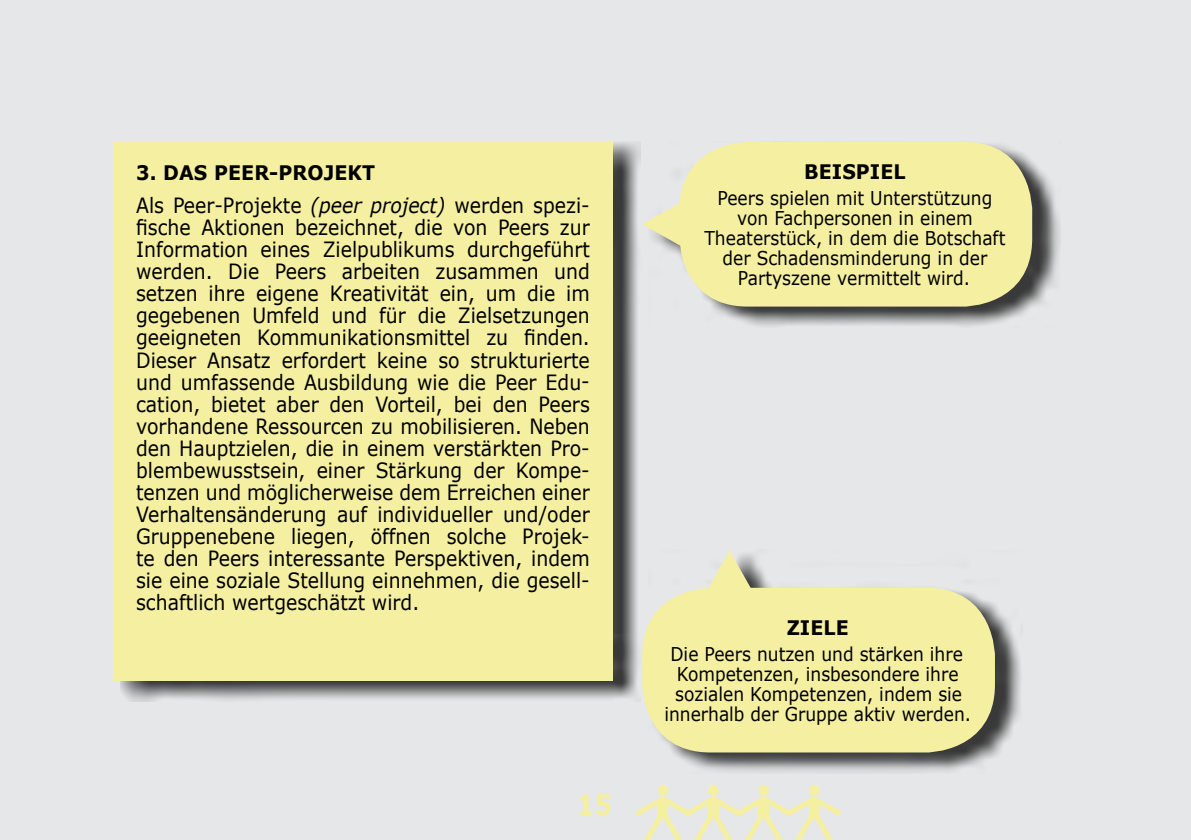
<style>
.page{position:relative;width:1191px;height:840px;background:#fff}
.page>*{position:absolute;margin:0;border:0;box-sizing:border-box;transform-origin:0 0}
.t1{font:700 28px "Verdana";color:#f5efa1;scale:.9 1}
.t2{font:21px/22px "Verdana";color:#000;text-align:justify;scale:.9 1}
.t3{font:700 20px "Verdana";letter-spacing:.005em;color:#000;scale:.95 1}
.t4{font:19px/20px "Verdana";color:#000;text-align:center;scale:.9 1}
.s1{font-style:italic}
</style>
<div class="page">
<div style="left:0;top:0;width:1191px;height:839px;background:#e6e7e8"></div>
<div style="left:657px;top:784px;width:11px;height:11px;background:#f5efa1;border-radius:50%"></div>
<div style="left:708px;top:784px;width:10px;height:11px;background:#f5efa1;border-radius:50%"></div>
<div style="left:758px;top:784px;width:11px;height:11px;background:#f5efa1;border-radius:50%"></div>
<svg style="left:635px;top:795px;width:207px;height:44px"></svg>
<div style="left:809px;top:784px;width:10px;height:11px;background:#f5efa1;border-radius:50%"></div>
<div style="left:120px;top:141px;width:520px;height:560px;background:#000;opacity:.75"></div>
<div style="left:113px;top:142px;width:499px;height:538px;background:#f5efa1"></div>
<div style="left:649px;top:141px;width:412px;height:186px;background:#000;opacity:.75"></div>
<svg style="left:642px;top:202px;width:37px;height:44px"></svg>
<div style="left:679px;top:142px;width:353px;height:164px;background:#f5efa1;border-radius:68px"></div>
<div style="left:649px;top:549px;width:374px;height:224px;background:#000;opacity:.75"></div>
<svg style="left:708px;top:550px;width:43px;height:37px"></svg>
<div style="left:642px;top:587px;width:353px;height:165px;background:#f5efa1;border-radius:68px"></div>
<p class="t3" style="left:136px;top:158px;width:45px">3. DAS</p>
<p class="t3" style="left:214px;top:158px;width:171px">PEER-PROJEKT</p>
<p class="t2" style="left:136px;top:194px;width:506px">Als Peer-Projekte <span class="s1">(peer project)</span> werden spezi&shy;fische Aktionen bezeichnet, die von Peers zur Information eines Zielpublikums durchgeführt werden. Die Peers arbeiten zusammen und setzen ihre eigene Kreativität ein, um die im gegebenen Umfeld und für die Zielsetzungen geeigneten Kommunikationsmittel zu finden.<br>Dieser Ansatz erfordert keine so strukturierte und umfassende Ausbildung wie die Peer Edu&shy;cation, bietet aber den Vorteil, bei den Peers vorhandene Ressourcen zu mobilisieren. Neben den Hauptzielen, die in einem verstärkten Pro&shy;blembewusstsein, einer Stärkung der Kompe&shy;tenzen und möglicherweise dem Erreichen einer Verhaltensänderung auf individueller und/oder Gruppenebene liegen, öffnen solche Projek&shy;te den Peers interessante Perspektiven, indem sie eine soziale Stellung einnehmen, die gesell&shy;schaftlich wertgeschätzt wird.</p>
<h1 class="t1" style="left:576px;top:784px;width:41px">15</h1>
<p class="t3" style="left:804px;top:157px;width:102px">BEISPIEL</p>
<p class="t4" style="left:704px;top:187px;width:336px">Peers spielen mit Unterstützung von Fachpersonen in einem<br>Theaterstück, in dem die Botschaft der Schadensminderung in der<br>Partyszene vermittelt wird.</p>
<p class="t3" style="left:786px;top:613px;width:67px">ZIELE</p>
<p class="t4" style="left:664px;top:643px;width:342px">Die Peers nutzen und stärken ihre Kompetenzen, insbesondere ihre sozialen Kompetenzen, indem sie innerhalb der Gruppe aktiv werden.</p>
</div>
